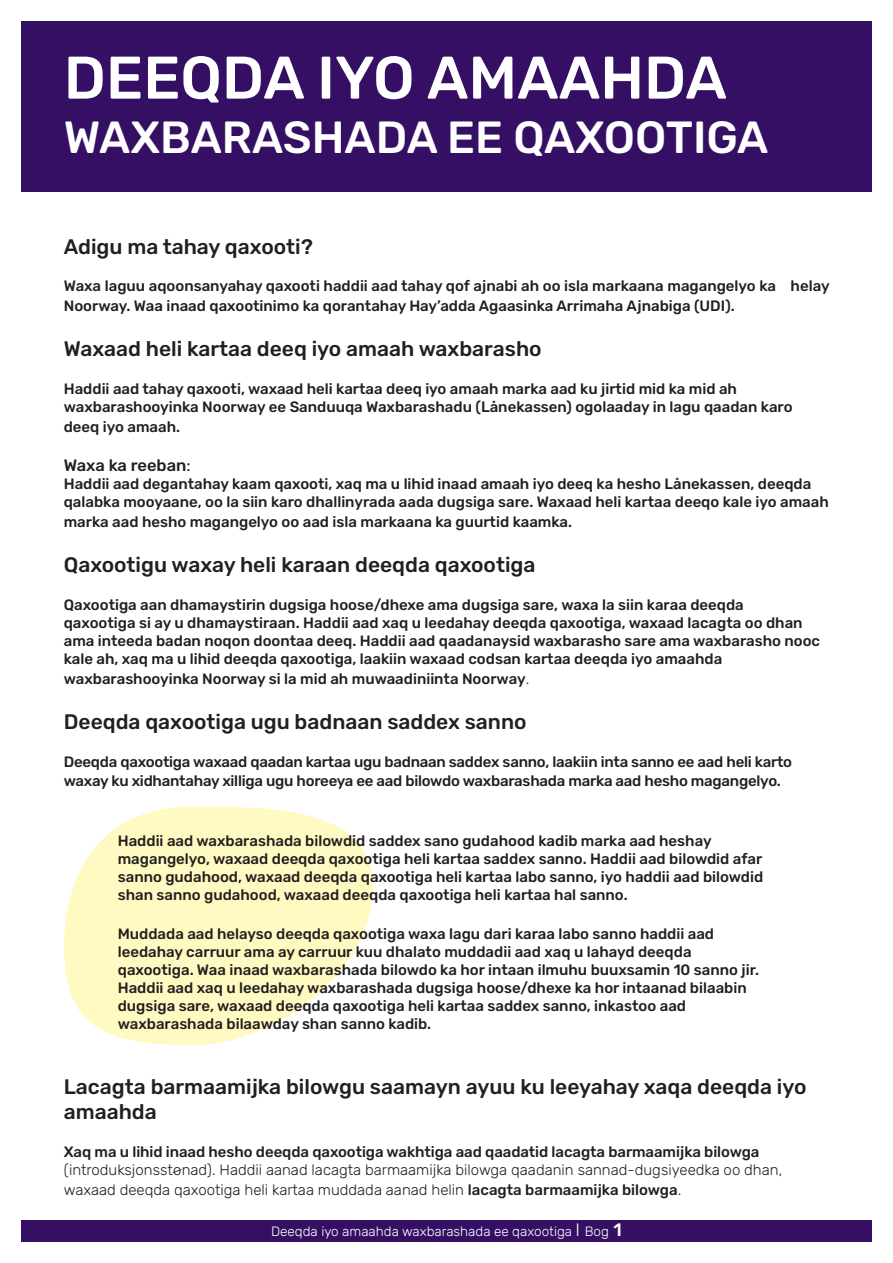
<style>
.page{position:relative;width:893px;height:1263px;background:#fff}
.page>*{position:absolute;margin:0;border:0;box-sizing:border-box;transform-origin:0 0}
.t1{font:500 60px "Rubik";color:#fff}
.t2{font:500 45px "Rubik";color:#fff}
.t3{font:500 21px/25.2px "Rubik";color:#231f20}
.t4{font:500 16.5px "Rubik";color:#231f20}
.t5{font:500 15px/18px "Rubik";color:#231f20}
.t6{font:300 15px "Rubik";color:#231f20}
.t7{font:300 13.5px "Rubik";color:#fff}
.s1{font-weight:400}
.s2{font-weight:300}
.s3{font-weight:500}
.s4{font-size:18px}
.s5{font-weight:500;font-size:18px}
</style>
<div class="page">
<svg style="left:64px;top:806px;width:309px;height:239px;fill:#fffac1"></svg>
<div style="left:21px;top:21px;width:851px;height:170px;background:#340f63"></div>
<div style="left:21px;top:1220px;width:851px;height:22px;background:#340f63"></div>
<p class="t1" style="left:64px;top:44px;width:665px">DEEQDA IYO AMAAHDA</p>
<p class="t2" style="left:64px;top:112px;width:706px">WAXBARASHADA EE QAXOOTIGA</p>
<p class="t3" style="left:64px;top:234px;width:251px">Adigu ma tahay qaxooti?</p>
<p class="t5" style="left:64px;top:277px;width:767px;line-height:19.8px">Waxa laguu aqoonsanyahay qaxooti haddii aad tahay qof ajnabi ah oo isla markaana magangelyo ka helay<br>Noorway. Waa inaad qaxootinimo ka qorantahay Hay’adda Agaasinka Arrimaha Ajnabiga (UDI).</p>
<p class="t3" style="left:64px;top:337px;width:479px">Waxaad heli kartaa deeq iyo amaah waxbarasho</p>
<p class="t5" style="left:64px;top:380px;width:675px">Haddii aad tahay qaxooti, waxaad heli kartaa deeq iyo amaah marka aad ku jirtid mid ka mid ah</p>
<p class="t5" style="left:64px;top:397px;width:730px;line-height:19.8px">waxbarashooyinka Noorway ee Sanduuqa Waxbarashadu (Lånekassen) ogolaaday in lagu qaadan karo deeq iyo amaah.</p>
<p class="t4" style="left:64px;top:456px;width:128px">Waxa ka reeban<span class="s1">:</span></p>
<p class="t5" style="left:64px;top:475px;width:766px">Haddii aad degantahay kaam qaxooti, xaq ma u lihid inaad amaah iyo deeq ka hesho Lånekassen, deeqda qalabka mooyaane, oo la siin karo dhallinyrada aada dugsiga sare. Waxaad heli kartaa deeqo kale iyo amaah</p>
<p class="t5" style="left:64px;top:513px;width:510px">marka aad hesho magangelyo oo aad isla markaana ka guurtid kaamka.</p>
<p class="t3" style="left:64px;top:553px;width:473px">Qaxootigu waxay heli karaan deeqda qaxootiga</p>
<p class="t5" style="left:64px;top:596px;width:681px">Qaxootiga aan dhamaystirin dugsiga hoose/dhexe ama dugsiga sare, waxa la siin karaa deeqda</p>
<p class="t5" style="left:64px;top:614px;width:758px">qaxootiga si ay u dhamaystiraan. Haddii aad xaq u leedahay deeqda qaxootiga, waxaad lacagta oo dhan ama inteeda badan noqon doontaa deeq. Haddii aad qaadanaysid waxbarasho sare ama waxbarasho nooc kale ah, xaq ma u lihid deeqda qaxootiga, laakiin waxaad codsan kartaa deeqda iyo amaahda</p>
<p class="t5" style="left:64px;top:670px;width:467px">waxbarashooyinka Noorway si la mid ah muwaadiniinta Noorway<span class="s2">.</span></p>
<p class="t3" style="left:64px;top:709px;width:464px">Deeqda qaxootiga ugu badnaan saddex sanno</p>
<p class="t5" style="left:64px;top:753px;width:730px">Deeqda qaxootiga waxaad qaadan kartaa ugu badnaan saddex sanno, laakiin inta sanno ee aad heli karto</p>
<p class="t5" style="left:64px;top:772px;width:719px">waxay ku xidhantahay xilliga ugu horeeya ee aad bilowdo waxbarashada marka aad hesho magangelyo.</p>
<p class="t5" style="left:118px;top:832px;width:595px">Haddii aad waxbarashada bilowdid saddex sano gudahood kadib marka aad heshay</p>
<p class="t5" style="left:118px;top:850px;width:646px">magangelyo, waxaad deeqda qaxootiga heli kartaa saddex sanno. Haddii aad bilowdid afar</p>
<p class="t5" style="left:118px;top:868px;width:647px">sanno gudahood, waxaad deeqda qaxootiga heli kartaa labo sanno, iyo haddii aad bilowdid</p>
<p class="t5" style="left:118px;top:886px;width:511px">shan sanno gudahood, waxaad deeqda qaxootiga heli kartaa hal sanno.</p>
<p class="t5" style="left:118px;top:925px;width:598px">Muddada aad helayso deeqda qaxootiga waxa lagu dari karaa labo sanno haddii aad</p>
<p class="t5" style="left:118px;top:943px;width:575px">leedahay carruur ama ay carruur kuu dhalato muddadii aad xaq u lahayd deeqda</p>
<p class="t5" style="left:118px;top:961px;width:643px">qaxootiga. Waa inaad waxbarashada bilowdo ka hor intaan ilmuhu buuxsamin 10 sanno jir.<br>Haddii aad xaq u leedahay waxbarashada dugsiga hoose/dhexe ka hor intaanad bilaabin</p>
<p class="t5" style="left:118px;top:997px;width:570px">dugsiga sare, waxaad deeqda qaxootiga heli kartaa saddex sanno, inkastoo aad</p>
<p class="t5" style="left:118px;top:1015px;width:315px">waxbarashada bilaawday shan sanno kadib.</p>
<p class="t3" style="left:64px;top:1075px;width:744px">Lacagta barmaamijka bilowgu saamayn ayuu ku leeyahay xaqa deeqda iyo amaahda</p>
<p class="t5" style="left:64px;top:1143px;width:697px">Xaq ma u lihid inaad hesho deeqda qaxootiga wakhtiga aad qaadatid lacagta barmaamijka bilowga</p>
<p class="t6" style="left:64px;top:1162px;width:720px">(introduksjonsstønad). Haddii aanad lacagta barmaamijka bilowga qaadanin sannad-dugsiyeedka oo dhan,</p>
<p class="t6" style="left:64px;top:1181px;width:619px">waxaad deeqda qaxootiga heli kartaa muddada aanad helin <span class="s3">lacagta barmaamijka bilowga</span>.</p>
<p class="t7" style="left:271px;top:1224px;width:352px">Deeqda iyo amaahda waxbarashada ee qaxootiga <span class="s4">I</span> Bog <span class="s5">1</span></p>
</div>
